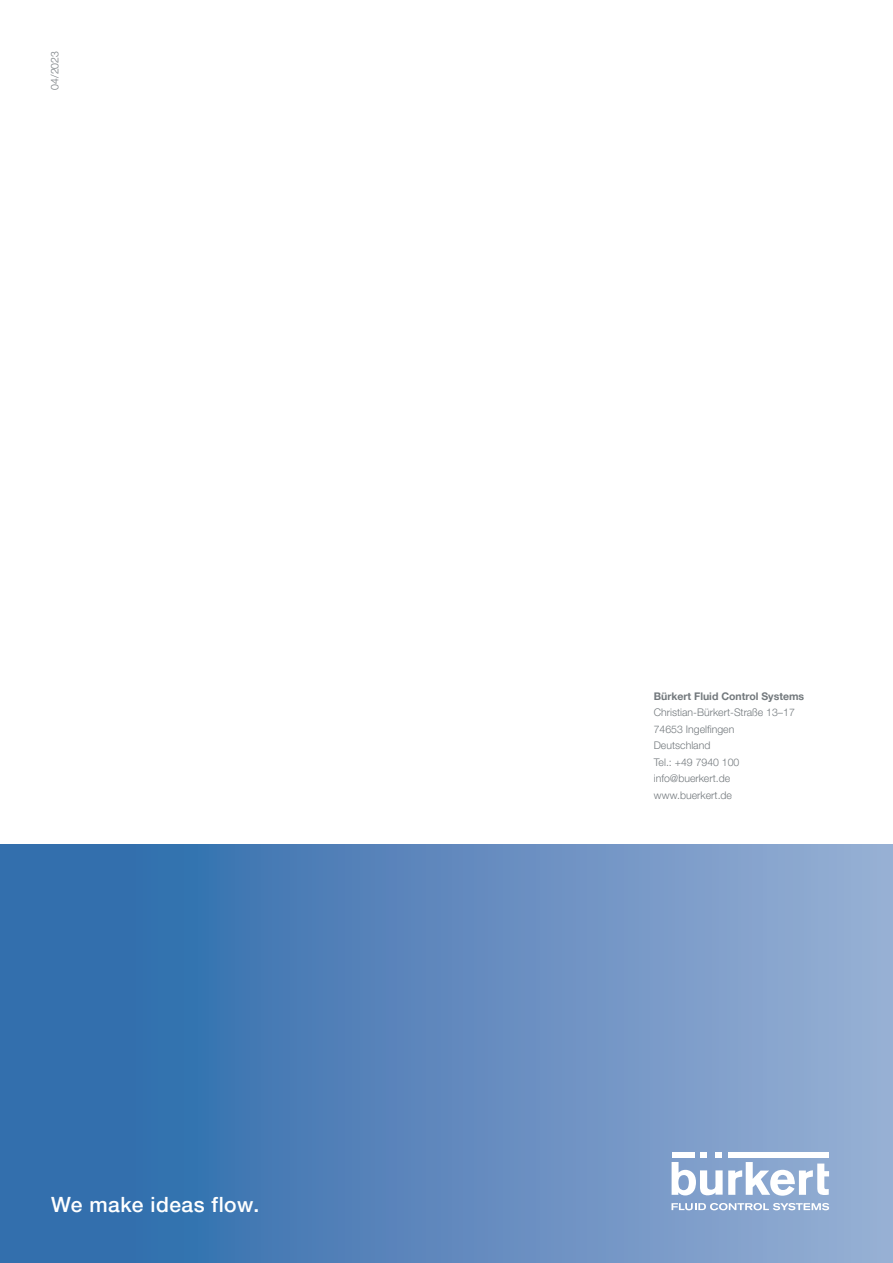
<style>
.page{position:relative;width:893px;height:1263px;background:#fff}
.page>*{position:absolute;margin:0;border:0;box-sizing:border-box;transform-origin:0 0}
.t1{font:500 21px "Helvetica Neue LTW1 G";letter-spacing:.025em;color:#fff}
.Date-back{font:300 10.5px/16.5px "Helvetica Neue LTW1 G";color:#73797d}
.t2{font:700 10.5px "Helvetica Neue LTW1 G";color:#73797d}
</style>
<div class="page">
<div style="left:0;top:844px;width:893px;height:419px;background:linear-gradient(to right,#2666a8,#98aed4)"></div>
<div style="left:671px;top:1152px;width:23px;height:6px;background:#7c9cc9"></div>
<svg style="left:672px;top:1152px;width:157px;height:44px"></svg>
<div style="left:728px;top:1152px;width:101px;height:6px;background:#fff"></div>
<svg style="left:671px;top:1203px;width:158px;height:7px"></svg>
<p class="Date-back" style="left:46px;top:90px;width:40px;rotate:-90deg">04/2023</p>
<h1 class="t1" style="left:51px;top:1192px;width:210px">We make ideas flow.</h1>
<p class="t2" style="left:654px;top:689px;width:152px">Bürkert Fluid Control Systems</p>
<p class="Date-back" style="left:654px;top:704px;width:143px">Christian-Bürkert-Straße 13–17<br>74653 Ingelfingen<br>Deutschland<br>Tel.: +49 7940 100 info@buerkert.de www.buerkert.de</p>
</div>
